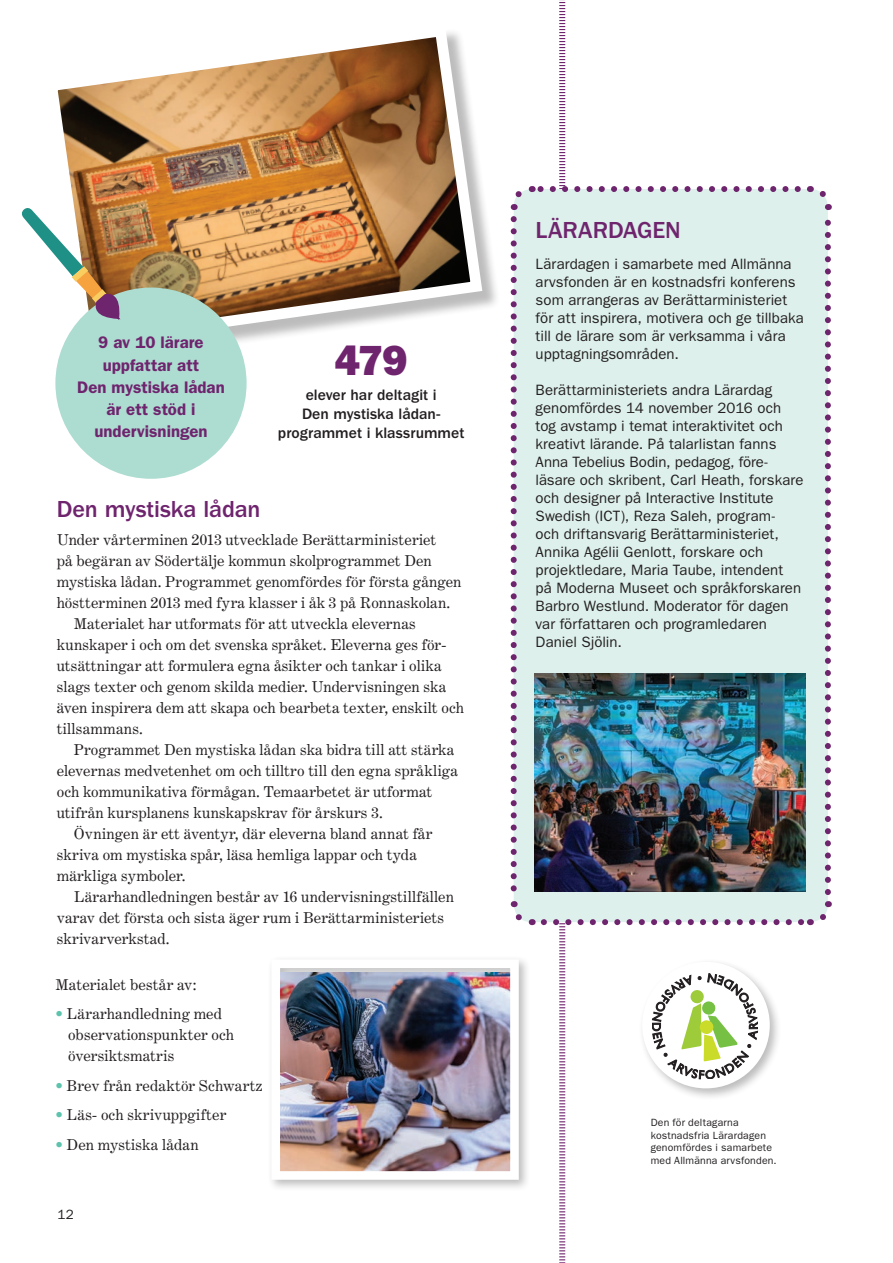
<style>
.page{position:relative;width:893px;height:1263px;background:#fff}
.page>*{position:absolute;margin:0;border:0;box-sizing:border-box;transform-origin:0 0}
.t1{font:42.45px "ITC Franklin Gothic Std Hvy";color:#6f246e}
.t2{font:500 24px "ITC Franklin Gothic Std";letter-spacing:-.005em;color:#6f246e}
.t3{font:600 16.8px/22px "ITC Franklin Gothic Std";color:#6f246e;text-align:center}
.t4{font:500 15.6px/18.8px "ITC Franklin Gothic Std";color:#231f20;text-align:center}
.t5{font:15px/21px "Century Expanded LT Std";letter-spacing:.01em;color:#231f20}
.t6{font:15px/18px "ITC Franklin Gothic Std";letter-spacing:.005em;color:#231f20}
.t7{font:13.5px "ITC Franklin Gothic Std";color:#231f20}
.t8{font:10.5px/12.6px "ITC Franklin Gothic Std";letter-spacing:.02em;color:#231f20}
.s1{color:#5dc3ad}
</style>
<div class="page">
<svg style="left:510px;top:0;width:322px;height:1263px"></svg>
<img style="left:535px;top:673px;width:270px;height:218px">
<img style="left:57px;top:32px;width:431px;height:320px">
<div style="left:267px;top:955px;width:264px;height:237px;background:#231f20;opacity:.3"></div>
<img style="left:281px;top:973px;width:228px;height:197px">
<div style="left:271px;top:959px;width:248px;height:221px;border:9px solid #fff"></div>
<div style="left:55px;top:288px;width:192px;height:191px;background:#addcd1;border-radius:50%"></div>
<svg style="left:21px;top:207px;width:99px;height:113px"></svg>
<p class="t3" style="left:77px;top:332px;width:149px">9 av 10 lärare uppfattar att<br>Den mystiska lådan är ett stöd i undervisningen</p>
<h1 class="t1" style="left:335px;top:335px;width:74px">479</h1>
<p class="t4" style="left:278px;top:386px;width:188px">elever har deltagit i<br>Den mystiska lådan&shy;programmet i klassrummet</p>
<h2 class="t2" style="left:57px;top:496px;width:205px">Den mystiska lådan</h2>
<p class="t5" style="left:57px;top:529px;width:381px">Under vårterminen 2013 utvecklade Berättarministeriet</p>
<p class="t5" style="left:57px;top:550px;width:377px">på begäran av Södertälje kommun skolprogrammet Den</p>
<p class="t5" style="left:57px;top:571px;width:406px">mystiska lådan. Programmet genomfördes för första gången</p>
<p class="t5" style="left:57px;top:592px;width:395px">höstterminen 2013 med fyra klasser i åk 3 på Ronnaskolan.</p>
<p class="t5" style="left:74px;top:613px;width:344px">Materialet har utformats för att utveckla elevernas</p>
<p class="t5" style="left:57px;top:634px;width:391px">kunskaper i och om det svenska språket. Eleverna ges för-</p>
<p class="t5" style="left:57px;top:655px;width:386px">utsättningar att formulera egna åsikter och tankar i olika</p>
<p class="t5" style="left:57px;top:676px;width:391px">slags texter och genom skilda medier. Undervisningen ska</p>
<p class="t5" style="left:57px;top:697px;width:409px">även inspirera dem att skapa och bearbeta texter, enskilt och</p>
<p class="t5" style="left:57px;top:718px;width:88px">tillsammans.</p>
<p class="t5" style="left:74px;top:739px;width:382px">Programmet Den mystiska lådan ska bidra till att stärka</p>
<p class="t5" style="left:57px;top:760px;width:403px">elevernas medvetenhet om och tilltro till den egna språkliga</p>
<p class="t5" style="left:57px;top:781px;width:377px">och kommunikativa förmågan. Temaarbetet är utformat</p>
<p class="t5" style="left:57px;top:802px;width:328px">utifrån kursplanens kunskapskrav för årskurs 3.</p>
<p class="t5" style="left:74px;top:823px;width:360px">Övningen är ett äventyr, där eleverna bland annat får</p>
<p class="t5" style="left:57px;top:844px;width:362px">skriva om mystiska spår, läsa hemliga lappar och tyda</p>
<p class="t5" style="left:57px;top:865px;width:130px">märkliga symboler.</p>
<p class="t5" style="left:74px;top:886px;width:382px">Lärarhandledningen består av 16 undervisningstillfällen</p>
<p class="t5" style="left:57px;top:907px;width:389px">varav det första och sista äger rum i Berättarministeriets</p>
<p class="t5" style="left:57px;top:928px;width:114px">skrivarverkstad.</p>
<p class="t5" style="left:55px;top:974px;width:143px">Materialet består av:</p>
<p class="t5" style="left:68px;top:1003px;width:168px;text-indent:-13px"><span class="s1">•</span> Lärarhandledning med observationspunkter och översiktsmatris</p>
<p class="t5" style="left:55px;top:1075px;width:209px"><span class="s1">•</span> Brev från redaktör Schwartz</p>
<p class="t5" style="left:55px;top:1104px;width:172px"><span class="s1">•</span> Läs- och skrivuppgifter</p>
<p class="t5" style="left:55px;top:1134px;width:145px"><span class="s1">•</span> Den mystiska lådan</p>
<p class="t7" style="left:57px;top:1207px;width:18px">12</p>
<h2 class="t2" style="left:536px;top:217px;width:147px">LÄRARDAGEN</h2>
<p class="t6" style="left:536px;top:255px;width:270px">Lärardagen i samarbete med Allmänna arvsfonden är en kostnadsfri konferens som arrangeras av Berättarministeriet för att inspirera, motivera och ge tillbaka till de lärare som är verksamma i våra upptagningsområden.</p>
<p class="t6" style="left:536px;top:381px;width:269px">Berättarministeriets andra Lärardag genomfördes 14 november 2016 och tog avstamp i temat interaktivitet och kreativt lärande. På talarlistan fanns Anna Tebelius Bodin, pedagog, före&shy;läsare och skribent, Carl Heath, forskare och designer på Interactive Institute Swedish (ICT), Reza Saleh, program-<br>och driftansvarig Berättarministeriet, Annika Agélii Genlott, forskare och projektledare, Maria Taube, intendent<br>på Moderna Museet och språkforskaren Barbro Westlund. Moderator för dagen var författaren och programledaren Daniel Sjölin.</p>
<p class="t8" style="left:651px;top:1116px;width:128px">Den för deltagarna kostnadsfria Lärardagen genomfördes i samarbete med Allmänna arvsfonden.</p>
</div>
